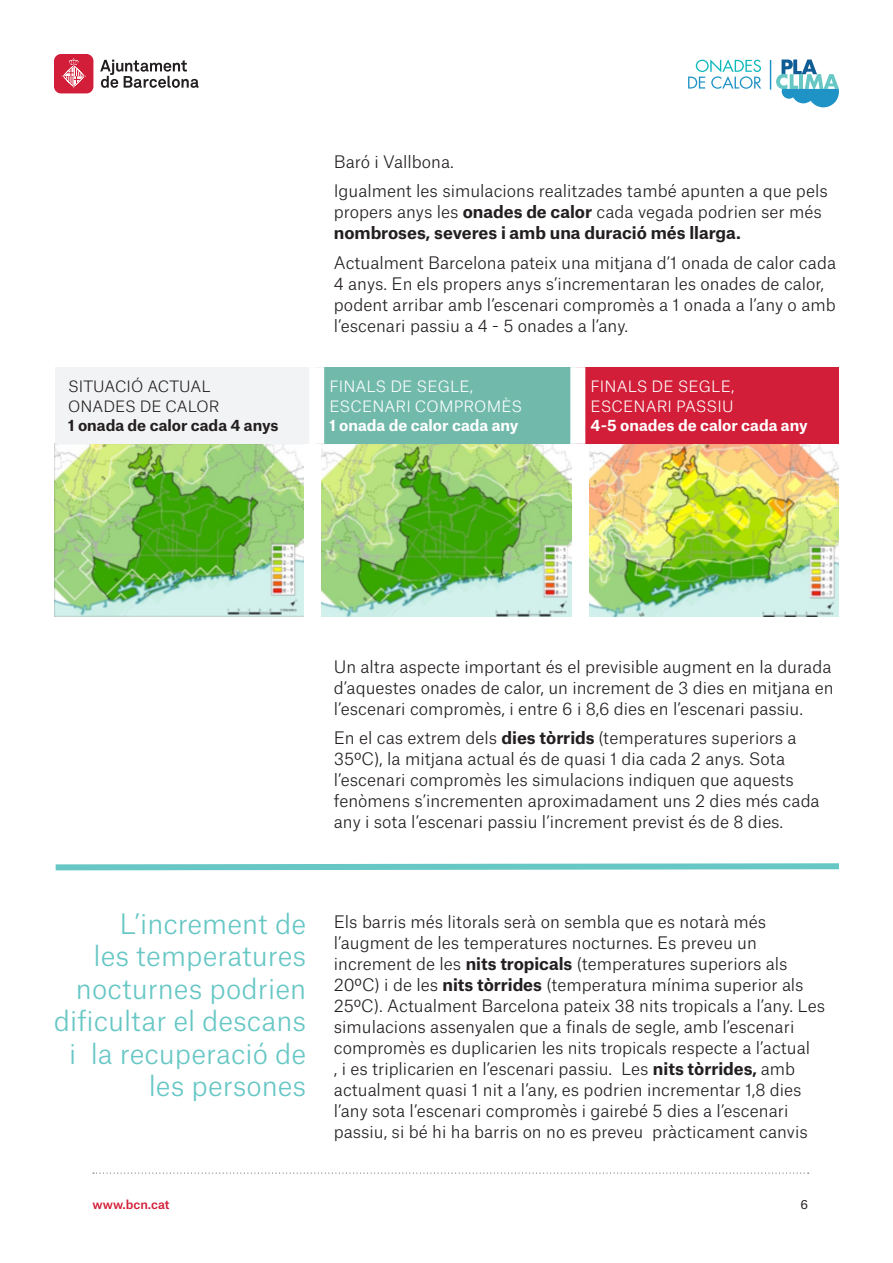
<style>
.page{position:relative;width:893px;height:1263px;background:#fff}
.page>*{position:absolute;margin:0;border:0;box-sizing:border-box;transform-origin:0 0}
.t1{font:300 27px/32.4px "Atlas Grotesk";color:#66c7c5;text-align:right}
.t2{font:300 16.5px/21px "Atlas Grotesk";color:#231f20}
.t3{font:700 16.5px/21px "Atlas Grotesk";color:#231f20}
.t4{font:300 15px/19.5px "Atlas Grotesk";letter-spacing:.01em;color:#fff}
.t5{font:700 15px "Atlas Grotesk";color:#fff}
.t6{font:300 15px/19.5px "Atlas Grotesk";color:#231f20}
.t7{font:700 15px "Atlas Grotesk";color:#231f20}
.t8{font:500 12px "Atlas Grotesk";letter-spacing:.005em;color:#d21e38}
.t9{font:12px "Atlas Grotesk";color:#231f20}
.s1{font-weight:300}
.s2{font-weight:700}
</style>
<div class="page">
<svg style="left:100px;top:60px;width:99px;height:28px"></svg>
<div style="left:54px;top:54px;width:39px;height:39px;background:#d21e38;border-radius:7px"></div>
<svg style="left:62px;top:58px;width:24px;height:30px"></svg>
<svg style="left:93px;top:1172px;width:716px;height:2px"></svg>
<hr style="left:770px;top:60px;width:1px;height:30px;background:#1f92c6">
<svg style="left:776px;top:60px;width:63px;height:47px"></svg>
<svg style="left:688px;top:59px;width:73px;height:30px"></svg>
<img style="left:54px;top:444px;width:250px;height:173px">
<img style="left:322px;top:444px;width:249px;height:173px">
<img style="left:589px;top:444px;width:250px;height:173px">
<div style="left:56px;top:367px;width:261px;height:77px;background:#f2f3f4"></div>
<div style="left:317px;top:367px;width:261px;height:77px;background:#71baab"></div>
<div style="left:578px;top:367px;width:261px;height:77px;background:#d21e38"></div>
<div style="left:309px;top:367px;width:15px;height:77px;background:#fff"></div>
<div style="left:570px;top:367px;width:15px;height:77px;background:#fff"></div>
<svg style="left:55px;top:863px;width:784px;height:8px;background:#8cd4d3"></svg>
<p class="t6" style="left:68px;top:375px;width:153px">SITUACIÓ ACTUAL<br>ONADES DE CALOR</p>
<p class="t7" style="left:68px;top:413px;width:212px">1 onada de calor cada 4 anys</p>
<p class="t2" style="left:334px;top:145px;width:495px;line-height:29.5px">Baró i Vallbona.<br>Igualment les simulacions realitzades també apunten a que pels</p>
<p class="t3" style="left:334px;top:200px;width:490px"><span class="s1">propers anys les</span> onades de calor <span class="s1">cada vegada podrien ser més </span>nombroses, severes i amb una duració més llarga.</p>
<p class="t2" style="left:334px;top:251px;width:504px">Actualment Barcelona pateix una mitjana d’1 onada de calor cada 4 anys. En els propers anys s’incrementaran les onades de calor, podent arribar amb l’escenari compromès a 1 onada a l’any o amb l’escenari passiu a 4 - 5 onades a l’any.</p>
<p class="t4" style="left:329px;top:375px;width:194px">FINALS DE SEGLE,<br>ESCENARI COMPROMÈS</p>
<p class="t5" style="left:329px;top:413px;width:191px">1 onada de calor cada any</p>
<p class="t4" style="left:591px;top:375px;width:145px">FINALS DE SEGLE,<br>ESCENARI PASSIU</p>
<p class="t5" style="left:591px;top:413px;width:219px">4-5 onades de calor cada any</p>
<p class="t2" style="left:334px;top:654px;width:501px">Un altra aspecte important és el previsible augment en la durada d’aquestes onades de calor, un increment de 3 dies en mitjana en l’escenari compromès, i entre 6 i 8,6 dies en l’escenari passiu.</p>
<p class="t2" style="left:334px;top:726px;width:487px">En el cas extrem dels <span class="s2">dies tòrrids</span> (temperatures superiors a 35ºC), la mitjana actual és de quasi 1 dia cada 2 anys. Sota l’escenari compromès les simulacions indiquen que aquests fenòmens s’incrementen aproximadament uns 2 dies més cada any i sota l’escenari passiu l’increment previst és de 8 dies.</p>
<h1 class="t1" style="left:54px;top:905px;width:254px">L’increment de<br>les temperatures nocturnes podrien dificultar el descans i la recuperació de les persones</h1>
<p class="t2" style="left:334px;top:909px;width:493px">Els barris més litorals serà on sembla que es notarà més l’augment de les temperatures nocturnes. Es preveu un increment de les <span class="s2">nits tropicals</span> (temperatures superiors als 20ºC) i de les <span class="s2">nits tòrrides</span> (temperatura mínima superior als 25ºC). Actualment Barcelona pateix 38 nits tropicals a l’any. Les simulacions assenyalen que a finals de segle, amb l’escenari compromès es duplicarien les nits tropicals respecte a l’actual<br>, i es triplicarien en l’escenari passiu. Les <span class="s2">nits tòrrides,</span> amb actualment quasi 1 nit a l’any, es podrien incrementar 1,8 dies l’any sota l’escenari compromès i gairebé 5 dies a l’escenari passiu, si bé hi ha barris on no es preveu pràcticament canvis</p>
<p class="t8" style="left:92px;top:1194px;width:79px">www.bcn.cat</p>
<p class="t9" style="left:800px;top:1195px;width:9px">6</p>
</div>
